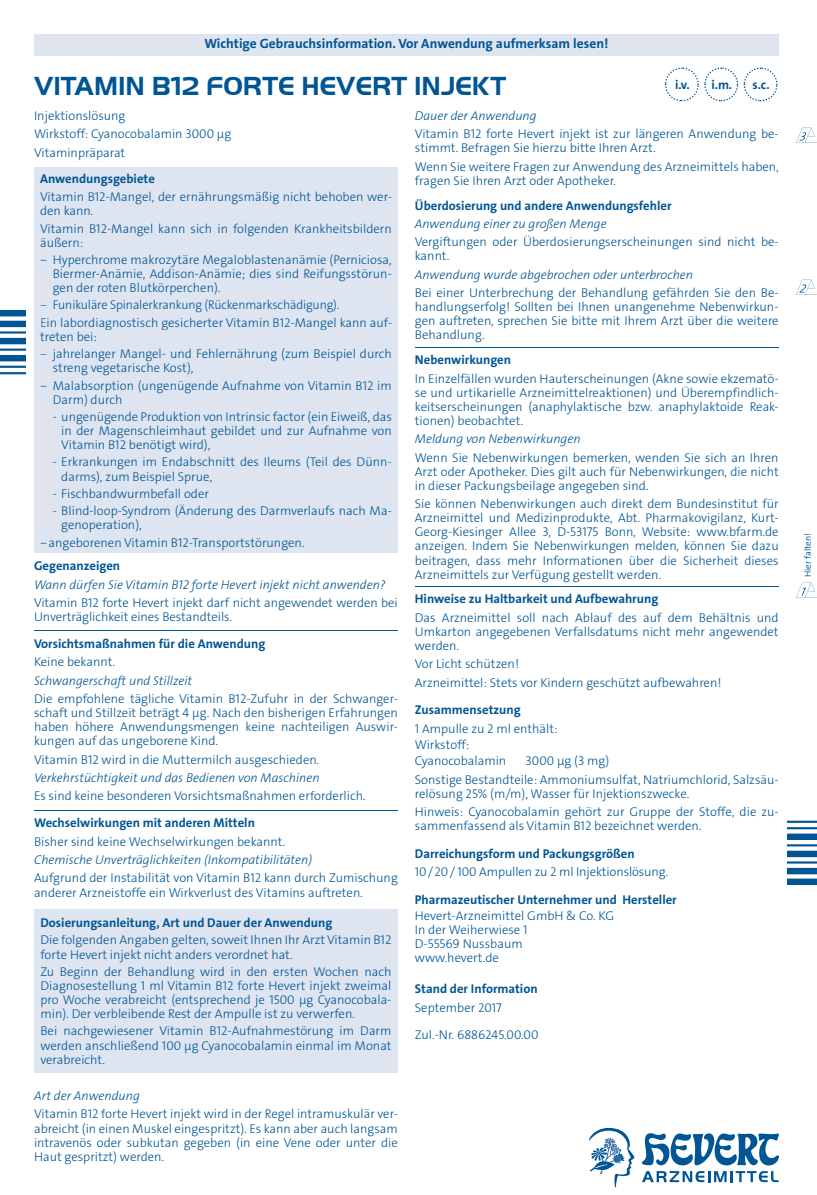
<style>
.page{position:relative;width:817px;height:1195px;background:#fff}
.page>*{position:absolute;margin:0;border:0;box-sizing:border-box;transform-origin:0 0}
.t1{font:700 27px "Handel Gothic Hevert";color:#005595}
.t2{font:13.5px "The Sans LP7 Bld";color:#005595}
.t3{font:12.75px/14.1px "The Sans LP3 Lig";color:#005595}
.t4{font:12.75px "The Sans LP7 Bld";color:#005595}
.t5{font:12.75px "The Sans LP3 Lig IT";color:#005595}
.t6{font:9px "The Sans LP4 Se Lig";color:#005595}
</style>
<div class="page">
<svg style="left:796px;top:583px;width:20px;height:15px"></svg>
<svg style="left:796px;top:280px;width:20px;height:15px"></svg>
<svg style="left:796px;top:128px;width:20px;height:15px"></svg>
<div style="left:34px;top:34px;width:744px;height:21px;background:#dee5f1"></div>
<img style="left:0;top:310px;width:26px;height:65px">
<img style="left:787px;top:820px;width:29px;height:64px">
<svg style="left:664px;top:67px;width:114px;height:35px"></svg>
<hr style="left:34px;top:631px;width:364px;height:1px;background:#005595">
<hr style="left:34px;top:810px;width:364px;height:1px;background:#005595">
<div style="left:34px;top:167px;width:364px;height:386px;background:#dee5f1"></div>
<div style="left:34px;top:909px;width:364px;height:164px;background:#dee5f1"></div>
<hr style="left:415px;top:347px;width:363px;height:1px;background:#005595">
<hr style="left:415px;top:586px;width:363px;height:1px;background:#005595">
<svg style="left:642px;top:1133px;width:136px;height:32px"></svg>
<svg style="left:642px;top:1171px;width:136px;height:11px"></svg>
<svg style="left:589px;top:1128px;width:46px;height:59px"></svg>
<p class="t2" style="left:204px;top:38px;width:405px">Wichtige Gebrauchsinformation. Vor Anwendung aufmerksam lesen!</p>
<h1 class="t1" style="left:34px;top:70px;width:473px">VITAMIN B12 FORTE HEVERT INJEKT</h1>
<p class="t4" style="left:675px;top:79px;width:16px">i.v.</p>
<p class="t4" style="left:711px;top:79px;width:22px">i.m.</p>
<p class="t4" style="left:752px;top:79px;width:19px">s.c.</p>
<p class="t3" style="left:34px;top:107px;width:199px;line-height:18.3px">Injektionslösung<br>Wirkstoff: Cyanocobalamin 3000 μg<br>Vitaminpräparat</p>
<p class="t4" style="left:40px;top:173px;width:116px">Anwendungsgebiete</p>
<p class="t3" style="left:40px;top:191px;width:353px">Vitamin B12-Mangel, der ernährungsmäßig nicht behoben wer&shy;den kann.</p>
<p class="t3" style="left:40px;top:222px;width:353px">Vitamin B12-Mangel kann sich in folgenden Krankheitsbildern äußern:</p>
<p class="t3" style="left:53px;top:254px;width:340px;text-align:justify;text-indent:-13px">− Hyperchrome makrozytäre Megaloblastenanämie (Perniciosa, Biermer-Anämie, Addison-Anämie; dies sind Reifungsstörun&shy;gen der roten Blutkörperchen).</p>
<p class="t3" style="left:40px;top:297px;width:353px;line-height:17.2px">− Funikuläre Spinalerkrankung (Rückenmarkschädigung).<br>Ein labordiagnostisch gesicherter Vitamin B12-Mangel kann auf-</p>
<p class="t3" style="left:40px;top:329px;width:353px;line-height:17.2px">treten bei:<br>− jahrelanger Mangel- und Fehlernährung (zum Beispiel durch</p>
<p class="t3" style="left:40px;top:360px;width:353px;line-height:17.2px;text-indent:13px">streng vegetarische Kost),<br>− Malabsorption (ungenügende Aufnahme von Vitamin B12 im</p>
<p class="t3" style="left:53px;top:393px;width:71px">Darm) durch</p>
<p class="t3" style="left:61px;top:410px;width:332px;text-align:justify;text-indent:-9px">- ungenügende Produktion von Intrinsic factor (ein Eiweiß, das in der Magenschleimhaut gebildet und zur Aufnahme von Vitamin B12 benötigt wird),</p>
<p class="t3" style="left:61px;top:456px;width:332px;text-indent:-9px">- Erkrankungen im Endabschnitt des Ileums (Teil des Dünn&shy;darms), zum Beispiel Sprue,</p>
<p class="t3" style="left:53px;top:487px;width:158px">- Fischbandwurmbefall oder</p>
<p class="t3" style="left:61px;top:505px;width:332px;text-indent:-9px">- Blind-loop-Syndrom (Änderung des Darmverlaufs nach Ma&shy;genoperation),</p>
<p class="t3" style="left:40px;top:536px;width:266px">−angeborenen Vitamin B12-Transportstörungen.</p>
<p class="t4" style="left:34px;top:561px;width:88px">Gegenanzeigen</p>
<p class="t5" style="left:34px;top:580px;width:353px">Wann dürfen Sie Vitamin B12 forte Hevert injekt nicht anwenden?</p>
<p class="t3" style="left:34px;top:597px;width:365px">Vitamin B12 forte Hevert injekt darf nicht angewendet werden bei<br>Unverträglichkeit eines Bestandteils.</p>
<p class="t4" style="left:34px;top:638px;width:233px">Vorsichtsmaßnahmen für die Anwendung</p>
<p class="t3" style="left:34px;top:656px;width:83px">Keine bekannt.</p>
<p class="t5" style="left:34px;top:676px;width:160px">Schwangerschaft und Stillzeit</p>
<p class="t3" style="left:34px;top:693px;width:365px;text-align:justify">Die empfohlene tägliche Vitamin B12-Zufuhr in der Schwanger&shy;schaft und Stillzeit beträgt 4 μg. Nach den bisherigen Erfahrungen haben höhere Anwendungsmengen keine nachteiligen Auswir&shy;kungen auf das ungeborene Kind.</p>
<p class="t3" style="left:34px;top:753px;width:287px">Vitamin B12 wird in die Muttermilch ausgeschieden.</p>
<p class="t5" style="left:34px;top:773px;width:287px">Verkehrstüchtigkeit und das Bedienen von Maschinen</p>
<p class="t3" style="left:34px;top:790px;width:333px">Es sind keine besonderen Vorsichtsmaßnahmen erforderlich.</p>
<p class="t4" style="left:34px;top:817px;width:222px">Wechselwirkungen mit anderen Mitteln</p>
<p class="t3" style="left:34px;top:835px;width:252px">Bisher sind keine Wechselwirkungen bekannt.</p>
<p class="t5" style="left:34px;top:855px;width:279px">Chemische Unverträglichkeiten (Inkompatibilitäten)</p>
<p class="t3" style="left:34px;top:872px;width:365px">Aufgrund der Instabilität von Vitamin B12 kann durch Zumischung anderer Arzneistoffe ein Wirkverlust des Vitamins auftreten.</p>
<p class="t4" style="left:40px;top:917px;width:293px">Dosierungsanleitung, Art und Dauer der Anwendung</p>
<p class="t3" style="left:40px;top:934px;width:352px">Die folgenden Angaben gelten, soweit Ihnen Ihr Arzt Vitamin B12 forte Hevert injekt nicht anders verordnet hat.</p>
<p class="t3" style="left:40px;top:965px;width:352px;text-align:justify">Zu Beginn der Behandlung wird in den ersten Wochen nach Diagnosestellung 1 ml Vitamin B12 forte Hevert injekt zweimal pro Woche verabreicht (entsprechend je 1500 μg Cyanocobala&shy;min). Der verbleibende Rest der Ampulle ist zu verwerfen.</p>
<p class="t3" style="left:40px;top:1025px;width:352px;text-align:justify">Bei nachgewiesener Vitamin B12-Aufnahmestörung im Darm werden anschließend 100 μg Cyanocobalamin einmal im Monat verabreicht.</p>
<p class="t5" style="left:34px;top:1091px;width:107px">Art der Anwendung</p>
<p class="t3" style="left:34px;top:1108px;width:365px;text-align:justify">Vitamin B12 forte Hevert injekt wird in der Regel intramuskulär ver&shy;abreicht (in einen Muskel eingespritzt). Es kann aber auch langsam intravenös oder subkutan gegeben (in eine Vene oder unter die Haut gespritzt) werden.</p>
<p class="t5" style="left:415px;top:111px;width:123px">Dauer der Anwendung</p>
<p class="t3" style="left:415px;top:128px;width:365px">Vitamin B12 forte Hevert injekt ist zur längeren Anwendung be&shy;stimmt. Befragen Sie hierzu bitte Ihren Arzt.</p>
<p class="t3" style="left:415px;top:160px;width:365px">Wenn Sie weitere Fragen zur Anwendung des Arzneimittels haben, fragen Sie Ihren Arzt oder Apotheker.</p>
<p class="t4" style="left:415px;top:200px;width:258px">Überdosierung und andere Anwendungsfehler</p>
<p class="t5" style="left:415px;top:219px;width:193px">Anwendung einer zu großen Menge</p>
<p class="t3" style="left:415px;top:236px;width:365px">Vergiftungen oder Überdosierungserscheinungen sind nicht be&shy;kannt.</p>
<p class="t5" style="left:415px;top:270px;width:280px">Anwendung wurde abgebrochen oder unterbrochen</p>
<p class="t3" style="left:415px;top:287px;width:365px;text-align:justify">Bei einer Unterbrechung der Behandlung gefährden Sie den Be&shy;handlungserfolg! Sollten bei Ihnen unangenehme Nebenwirkun&shy;gen auftreten, sprechen Sie bitte mit Ihrem Arzt über die weitere Behandlung.</p>
<p class="t4" style="left:415px;top:354px;width:98px">Nebenwirkungen</p>
<p class="t3" style="left:415px;top:372px;width:365px;text-align:justify">In Einzelfällen wurden Hauterscheinungen (Akne sowie ekzematö&shy;se und urtikarielle Arzneimittelreaktionen) und Überempfindlich&shy;keitserscheinungen (anaphylaktische bzw. anaphylaktoide Reak&shy;tionen) beobachtet.</p>
<p class="t5" style="left:415px;top:434px;width:167px">Meldung von Nebenwirkungen</p>
<p class="t3" style="left:415px;top:451px;width:365px;text-align:justify">Wenn Sie Nebenwirkungen bemerken, wenden Sie sich an Ihren Arzt oder Apotheker. Dies gilt auch für Nebenwirkungen, die nicht in dieser Packungsbeilage angegeben sind.</p>
<p class="t3" style="left:415px;top:498px;width:365px;text-align:justify">Sie können Nebenwirkungen auch direkt dem Bundesinstitut für Arzneimittel und Medizinprodukte, Abt. Pharmakovigilanz, Kurt-Georg-Kiesinger Allee 3, D-53175 Bonn, Website: www.bfarm.de anzeigen. Indem Sie Nebenwirkungen melden, können Sie dazu beitragen, dass mehr Informationen über die Sicherheit dieses Arzneimittels zur Verfügung gestellt werden.</p>
<p class="t4" style="left:415px;top:594px;width:245px">Hinweise zu Haltbarkeit und Aufbewahrung</p>
<p class="t3" style="left:415px;top:611px;width:365px;text-align:justify">Das Arzneimittel soll nach Ablauf des auf dem Behältnis und Umkarton angegebenen Verfallsdatums nicht mehr angewendet werden.</p>
<p class="t3" style="left:415px;top:656px;width:308px;line-height:18.3px">Vor Licht schützen!<br>Arzneimittel: Stets vor Kindern geschützt aufbewahren!</p>
<p class="t4" style="left:415px;top:705px;width:107px">Zusammensetzung</p>
<p class="t3" style="left:415px;top:721px;width:144px;line-height:16.2px">1 Ampulle zu 2 ml enthält:<br>Wirkstoff:<br>Cyanocobalamin</p>
<p class="t3" style="left:415px;top:753px;width:365px;line-height:18.3px;text-indent:111px">3000 μg (3 mg)<br>Sonstige Bestandteile: Ammoniumsulfat, Natriumchlorid, Salzsäu-</p>
<p class="t3" style="left:415px;top:785px;width:365px;line-height:18.3px">relösung 25% (m/m), Wasser für Injektionszwecke.<br>Hinweis: Cyanocobalamin gehört zur Gruppe der Stoffe, die zu-</p>
<p class="t3" style="left:415px;top:820px;width:288px">sammenfassend als Vitamin B12 bezeichnet werden.</p>
<p class="t4" style="left:415px;top:848px;width:221px">Darreichungsform und Packungsgrößen</p>
<p class="t3" style="left:415px;top:866px;width:255px">10/20/ 100 Ampullen zu 2 ml Injektionslösung.</p>
<p class="t4" style="left:415px;top:894px;width:263px">Pharmazeutischer Unternehmer und Hersteller</p>
<p class="t3" style="left:415px;top:910px;width:201px">Hevert-Arzneimittel GmbH &amp; Co. KG<br>In der Weiherwiese 1<br>D-55569 Nussbaum<br>www.hevert.de</p>
<p class="t4" style="left:415px;top:983px;width:124px">Stand der Information</p>
<p class="t3" style="left:415px;top:994px;width:125px;line-height:27.8px">September 2017<br>Zul.-Nr. 6886245.00.00</p>
<p class="t6" style="left:803px;top:577px;width:46px;rotate:-90deg">Hier falten!</p>
</div>
